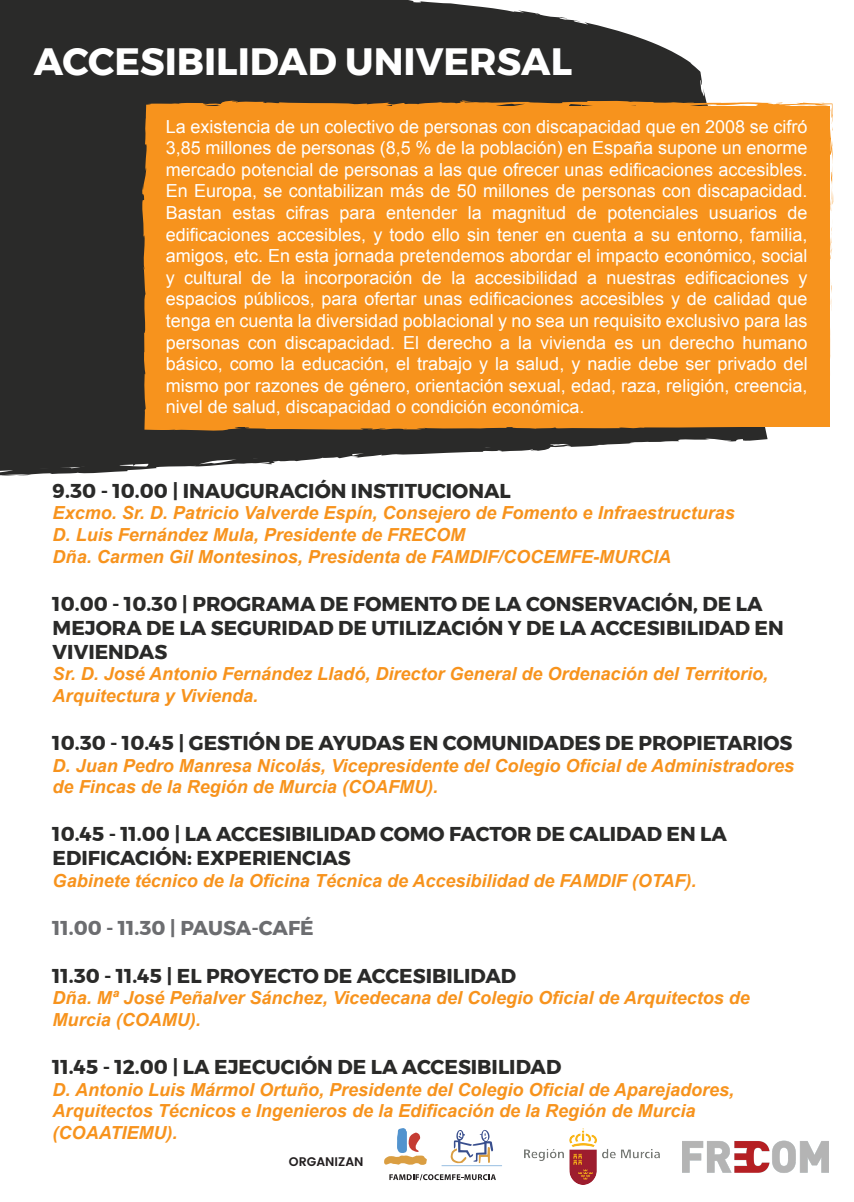
<style>
.page{position:relative;width:854px;height:1202px;background:#fff}
.page>*{position:absolute;margin:0;border:0;box-sizing:border-box;transform-origin:0 0}
.t1{font:700 38px "Montserrat";color:#fff}
.t2{font:700 20px/24px "Montserrat";color:#2a2a29}
.t3{font:700 20px "Montserrat";color:#6c6d70}
.t4{font:18px/21.6px "Arial";color:#fff;text-align:justify}
.t5{font:italic 700 18px/21.6px "Arial";color:#f7931d}
.t6{font:600 12.4px "Poppins";color:#231f20}
</style>
<div class="page">
<svg style="left:0;top:0;width:767px;height:475px;fill:#2a2a29"></svg>
<svg style="left:555px;top:440px;width:18px;height:5px"></svg>
<svg style="left:1px;top:446px;width:30px;height:30px"></svg>
<svg style="left:252px;top:453px;width:20px;height:2px"></svg>
<div style="left:141px;top:100px;width:691px;height:332px;background:#f7931d"></div>
<svg style="left:200px;top:106px;width:16px;height:5px"></svg>
<div style="left:767px;top:102px;width:66px;height:160px;background:#f7931d"></div>
<svg style="left:670px;top:102px;width:49px;height:7px"></svg>
<svg style="left:461px;top:110px;width:17px;height:2px"></svg>
<svg style="left:823px;top:421px;width:7px;height:6px"></svg>
<svg style="left:152px;top:277px;width:2px;height:9px"></svg>
<svg style="left:153px;top:351px;width:2px;height:10px"></svg>
<img style="left:682px;top:1140px;width:146px;height:33px">
<svg style="left:389px;top:1174px;width:107px;height:7px"></svg>
<svg style="left:441px;top:1130px;width:61px;height:36px"></svg>
<svg style="left:384px;top:1128px;width:43px;height:37px"></svg>
<img style="left:524px;top:1128px;width:135px;height:57px">
<h1 class="t1" style="left:34px;top:31px;width:539px">ACCESIBILIDAD UNIVERSAL</h1>
<p class="t4" style="left:166px;top:116px;width:643px">La existencia de un colectivo de personas con discapacidad que en 2008 se cifró 3,85 millones de personas (8,5 % de la población) en España supone un enorme mercado potencial de personas a las que ofrecer unas edificaciones accesibles.<br>En Europa, se contabilizan más de 50 millones de personas con discapacidad.<br>Bastan estas cifras para entender la magnitud de potenciales usuarios de edificaciones accesibles, y todo ello sin tener en cuenta a su entorno, familia, amigos, etc. En esta jornada pretendemos abordar el impacto económico, social y cultural de la incorporación de la accesibilidad a nuestras edificaciones y espacios públicos, para ofertar unas edificaciones accesibles y de calidad que tenga en cuenta la diversidad poblacional y no sea un requisito exclusivo para las personas con discapacidad. El derecho a la vivienda es un derecho humano básico, como la educación, el trabajo y la salud, y nadie debe ser privado del mismo por razones de género, orientación sexual, edad, raza, religión, creencia, nivel de salud, discapacidad o condición económica.</p>
<p class="t2" style="left:53px;top:479px;width:459px">9.30 - 10.00 | INAUGURACIÓN INSTITUCIONAL</p>
<p class="t5" style="left:53px;top:503px;width:683px">Excmo. Sr. D. Patricio Valverde Espín, Consejero de Fomento e Infraestructuras<br>D. Luis Fernández Mula, Presidente de FRECOM<br>Dña. Carmen Gil Montesinos, Presidenta de FAMDIF/COCEMFE-MURCIA</p>
<p class="t2" style="left:53px;top:592px;width:732px">10.00 - 10.30 | PROGRAMA DE FOMENTO DE LA CONSERVACIÓN, DE LA<br>MEJORA DE LA SEGURIDAD DE UTILIZACIÓN Y DE LA ACCESIBILIDAD EN<br>VIVIENDAS</p>
<p class="t5" style="left:53px;top:664px;width:716px">Sr. D. José Antonio Fernández Lladó, Director General de Ordenación del Territorio,<br>Arquitectura y Vivienda.</p>
<p class="t2" style="left:53px;top:731px;width:741px">10.30 - 10.45 | GESTIÓN DE AYUDAS EN COMUNIDADES DE PROPIETARIOS</p>
<p class="t5" style="left:53px;top:755px;width:742px">D. Juan Pedro Manresa Nicolás, Vicepresidente del Colegio Oficial de Administradores de Fincas de la Región de Murcia (COAFMU).</p>
<p class="t2" style="left:53px;top:822px;width:675px">10.45 - 11.00 | LA ACCESIBILIDAD COMO FACTOR DE CALIDAD EN LA<br>EDIFICACIÓN: EXPERIENCIAS</p>
<p class="t5" style="left:53px;top:870px;width:645px">Gabinete técnico de la Oficina Técnica de Accesibilidad de FAMDIF (OTAF).</p>
<p class="t3" style="left:53px;top:911px;width:262px">11.00 - 11.30 | PAUSA-CAFÉ</p>
<p class="t2" style="left:53px;top:964px;width:465px">11.30 - 11.45 | EL PROYECTO DE ACCESIBILIDAD</p>
<p class="t5" style="left:53px;top:988px;width:698px">Dña. Mª José Peñalver Sánchez, Vicedecana del Colegio Oficial de Arquitectos de<br>Murcia (COAMU).</p>
<p class="t2" style="left:53px;top:1055px;width:510px">11.45 - 12.00 | LA EJECUCIÓN DE LA ACCESIBILIDAD</p>
<p class="t5" style="left:53px;top:1079px;width:682px">D. Antonio Luis Mármol Ortuño, Presidente del Colegio Oficial de Aparejadores,<br>Arquitectos Técnicos e Ingenieros de la Edificación de la Región de Murcia (COAATIEMU).</p>
<p class="t6" style="left:289px;top:1152px;width:76px">ORGANIZAN</p>
</div>
